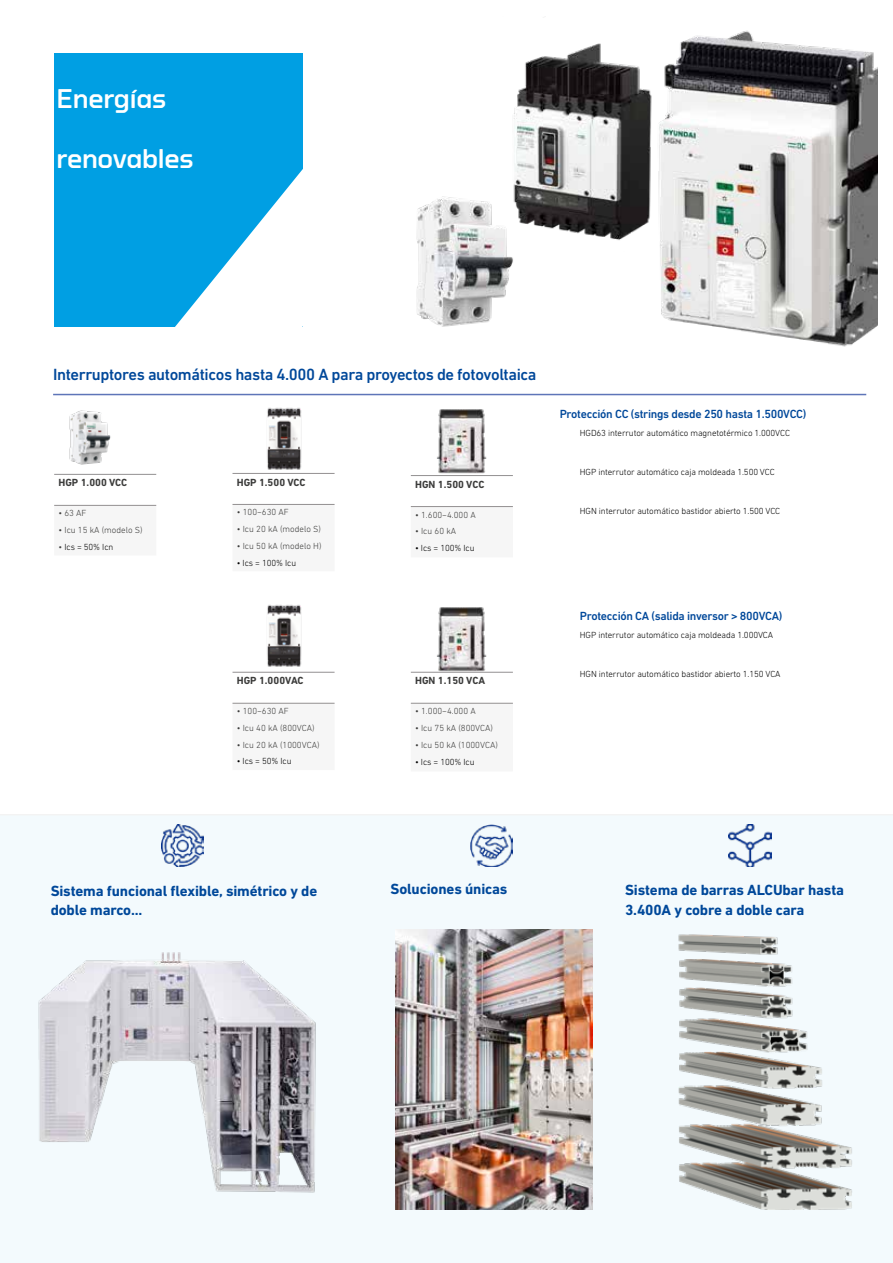
<style>
.page{position:relative;width:893px;height:1263px;background:#fff}
.page>*{position:absolute;margin:0;border:0;box-sizing:border-box;transform-origin:0 0}
.t1{font:500 27px "Torque";letter-spacing:-.01em;color:#fff}
.t2{font:500 16.5px "DIN Next LT Pro";letter-spacing:-.025em;color:#00489a}
.t3{font:700 15px/19.5px "DIN Next LT Pro";letter-spacing:-.01em;color:#00489a}
.t4{font:500 12px "DIN Next LT Pro";letter-spacing:-.025em;color:#00489a}
.t5{font:700 10.5px "DIN Next LT Pro";color:#3c3c3b}
.t6{font:300 9px "DIN Next LT Pro";letter-spacing:-.01em;color:#000}
.t7{font:300 9px "DIN Next LT Pro";color:#3c3c3b}
.s1{color:#3c3c3b}
</style>
<div class="page">
<div style="left:0;top:814px;width:893px;height:449px;background:#f3fafd"></div>
<div style="left:54px;top:53px;width:248px;height:273px;background:#009fe3"></div>
<svg style="left:170px;top:157px;width:219px;height:237px"></svg>
<img style="left:513px;top:43px;width:108px;height:197px">
<img style="left:416px;top:186px;width:125px;height:141px">
<img style="left:621px;top:30px;width:256px;height:317px">
<img style="left:33px;top:922px;width:288px;height:287px">
<hr style="left:53px;top:394px;width:813px;height:1px;background:#5e75b8">
<img style="left:437px;top:409px;width:50px;height:65px">
<img style="left:433px;top:607px;width:57px;height:65px">
<hr style="left:411px;top:672px;width:102px;height:1px;background:#939091">
<hr style="left:411px;top:703px;width:102px;height:1px;background:#939091">
<svg style="left:411px;top:507px;width:102px;height:1px"></svg>
<hr style="left:411px;top:475px;width:102px;height:1px;background:#939091">
<hr style="left:411px;top:506px;width:102px;height:1px;background:#939091">
<img style="left:267px;top:604px;width:35px;height:63px">
<hr style="left:232px;top:672px;width:103px;height:1px;background:#939091">
<hr style="left:232px;top:703px;width:103px;height:1px;background:#939091">
<img style="left:267px;top:407px;width:35px;height:63px">
<hr style="left:232px;top:473px;width:103px;height:1px;background:#939091">
<hr style="left:232px;top:504px;width:103px;height:1px;background:#939091">
<img style="left:69px;top:410px;width:42px;height:55px">
<hr style="left:54px;top:474px;width:102px;height:1px;background:#939091">
<hr style="left:54px;top:505px;width:102px;height:1px;background:#939091">
<img style="left:395px;top:929px;width:198px;height:280px">
<img style="left:625px;top:931px;width:252px;height:278px">
<img style="left:161px;top:824px;width:43px;height:42px">
<img style="left:470px;top:824px;width:43px;height:42px">
<img style="left:729px;top:824px;width:42px;height:42px">
<h1 class="t1" style="left:57px;top:84px;width:111px">Energías</h1>
<h1 class="t1" style="left:57px;top:144px;width:139px">renovables</h1>
<h2 class="t2" style="left:53px;top:364px;width:485px">Interruptores automáticos hasta 4.000 A para proyectos de fotovoltaica</h2>
<p class="t5" style="left:58px;top:477px;width:70px">HGP 1.000 VCC</p>
<p class="t7" style="left:58px;top:508px;width:30px">• 63 AF</p>
<p class="t7" style="left:58px;top:525px;width:86px">• Icu 15 kA (modelo S)</p>
<p class="t6" style="left:58px;top:541px;width:56px"><span class="s1">•</span> Ics = 50% Icn</p>
<p class="t5" style="left:237px;top:476px;width:70px">HGP 1.500 VCC</p>
<p class="t7" style="left:237px;top:507px;width:54px">• 100~630 AF</p>
<p class="t7" style="left:237px;top:524px;width:86px">• Icu 20 kA (modelo S)</p>
<p class="t7" style="left:237px;top:541px;width:86px">• Icu 50 kA (modelo H)</p>
<p class="t6" style="left:237px;top:557px;width:61px">• Ics = 100% Icu</p>
<p class="t5" style="left:237px;top:675px;width:68px">HGP 1.000VAC</p>
<p class="t7" style="left:237px;top:706px;width:54px">• 100~630 AF</p>
<p class="t7" style="left:237px;top:723px;width:80px">• Icu 40 kA (800VCA)</p>
<p class="t7" style="left:237px;top:739px;width:84px">• Icu 20 kA (1000VCA)</p>
<p class="t6" style="left:237px;top:756px;width:56px">• Ics = 50% Icu</p>
<p class="t5" style="left:415px;top:478px;width:71px">HGN 1.500 VCC</p>
<p class="t7" style="left:415px;top:509px;width:62px">• 1.600~4.000 A</p>
<p class="t7" style="left:415px;top:526px;width:43px">• Icu 60 kA</p>
<p class="t6" style="left:415px;top:543px;width:61px">• Ics = 100% Icu</p>
<p class="t5" style="left:415px;top:675px;width:72px">HGN 1.150 VCA</p>
<p class="t7" style="left:415px;top:706px;width:62px">• 1.000~4.000 A</p>
<p class="t7" style="left:415px;top:723px;width:80px">• Icu 75 kA (800VCA)</p>
<p class="t7" style="left:415px;top:739px;width:84px">• Icu 50 kA (1000VCA)</p>
<p class="t6" style="left:415px;top:757px;width:61px">• Ics = 100% Icu</p>
<h3 class="t4" style="left:560px;top:407px;width:248px">Protección CC (strings desde 250 hasta 1.500VCC)</h3>
<p class="t6" style="left:580px;top:428px;width:212px">HGD63 interrutor automático magnetotérmico 1.000VCC</p>
<p class="t6" style="left:580px;top:467px;width:196px">HGP interrutor automático caja moldeada 1.500 VCC</p>
<p class="t6" style="left:580px;top:506px;width:202px">HGN interrutor automático bastidor abierto 1.500 VCC</p>
<h3 class="t4" style="left:580px;top:609px;width:204px">Protección CA (salida inversor &gt; 800VCA)</h3>
<p class="t6" style="left:580px;top:630px;width:195px">HGP interrutor automático caja moldeada 1.000VCA</p>
<p class="t6" style="left:580px;top:669px;width:202px">HGN interrutor automático bastidor abierto 1.150 VCA</p>
<h3 class="t3" style="left:51px;top:880px;width:268px">Sistema funcional flexible, simétrico y de doble marco...</h3>
<h3 class="t3" style="left:391px;top:879px;width:118px">Soluciones únicas</h3>
<h3 class="t3" style="left:625px;top:880px;width:220px">Sistema de barras ALCUbar hasta<br>3.400A y cobre a doble cara</h3>
</div>
